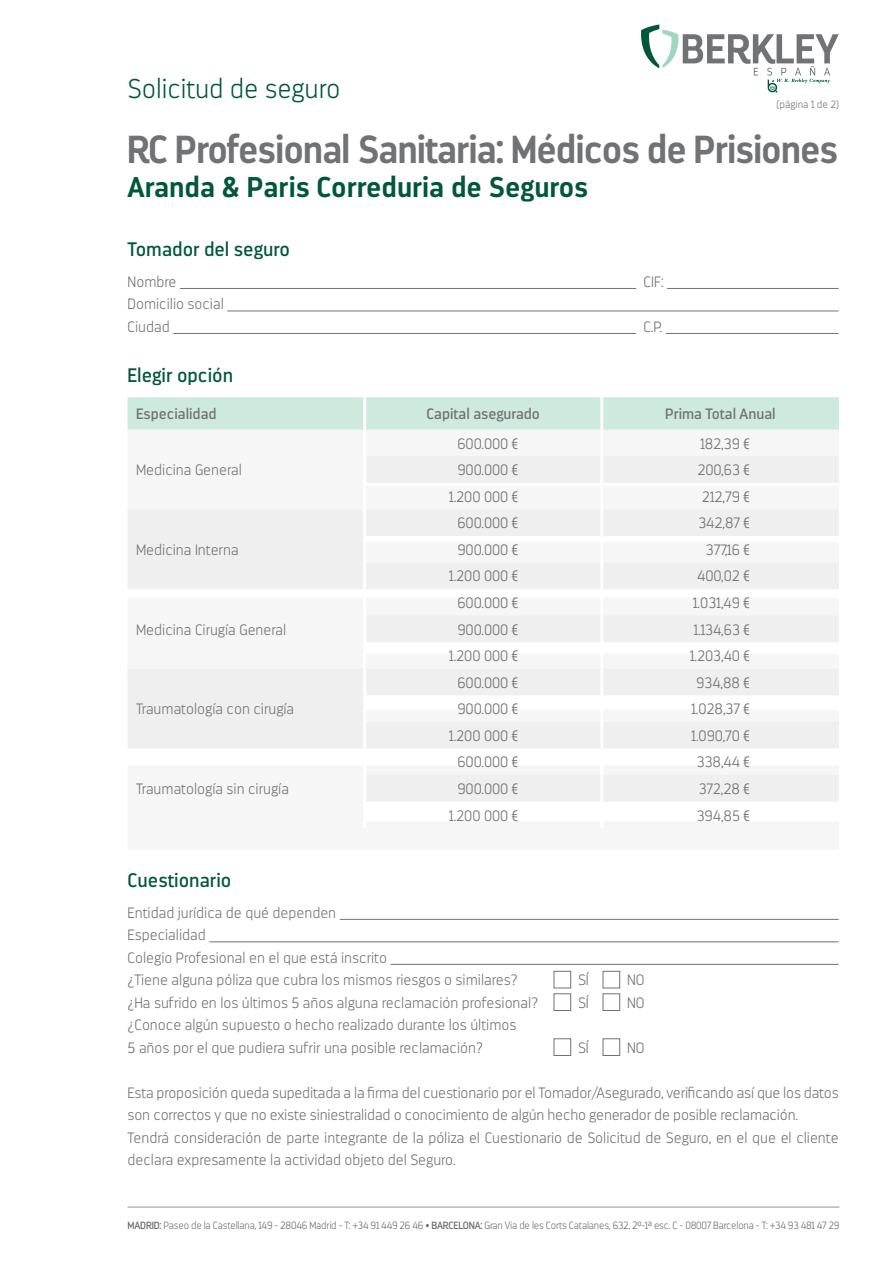
<style>
.page{position:relative;width:893px;height:1263px;background:#fff}
.page>*{position:absolute;margin:0;border:0;box-sizing:border-box;transform-origin:0 0}
.t1{font:700 39px "Darwin";letter-spacing:-.025em;color:#717275}
.t2{font:700 28.5px "Darwin";color:#00573c}
.t3{font:200 27px "Darwin";color:#00573c}
.t4{font:19.5px "Darwin";color:#00573c}
.Text_Normal{font:200 15px/22.5px "Darwin";color:#717275}
.t5{font:15px "Darwin";color:#717275}
.t6{font:200 10.5px "Darwin";letter-spacing:-.02em;color:#6c6d70}
.t7{font:200 10.5px "Darwin";color:#717275}
.s1{font-weight:400}
</style>
<div class="page">
<svg style="left:641px;top:25px;width:198px;height:67px"></svg>
<hr style="left:128px;top:1207px;width:711px;height:1px;background:#939598">
<hr style="left:180px;top:288px;width:456px;height:1px;background:#717275">
<hr style="left:667px;top:288px;width:172px;height:1px;background:#717275">
<hr style="left:227px;top:311px;width:612px;height:1px;background:#717275">
<hr style="left:173px;top:333px;width:463px;height:1px;background:#717275">
<hr style="left:666px;top:333px;width:173px;height:1px;background:#717275">
<hr style="left:340px;top:919px;width:499px;height:1px;background:#717275">
<hr style="left:209px;top:941px;width:630px;height:1px;background:#717275">
<hr style="left:391px;top:964px;width:448px;height:1px;background:#717275">
<div style="left:128px;top:397px;width:711px;height:33px;background:#cee9dd"></div>
<svg style="left:128px;top:456px;width:711px;height:346px;fill:#efeff0"></svg>
<hr style="left:363px;top:397px;width:3px;height:33px;background:#fff">
<hr style="left:600px;top:397px;width:3px;height:33px;background:#fff">
<hr style="left:363px;top:456px;width:3px;height:27px;background:#fff">
<hr style="left:600px;top:456px;width:3px;height:27px;background:#fff">
<hr style="left:363px;top:483px;width:3px;height:26px;background:#fff">
<hr style="left:600px;top:483px;width:3px;height:26px;background:#fff">
<hr style="left:363px;top:509px;width:3px;height:27px;background:#fff">
<hr style="left:600px;top:509px;width:3px;height:27px;background:#fff">
<hr style="left:363px;top:536px;width:3px;height:27px;background:#fff">
<hr style="left:600px;top:536px;width:3px;height:27px;background:#fff">
<hr style="left:363px;top:563px;width:3px;height:26px;background:#fff">
<hr style="left:600px;top:563px;width:3px;height:26px;background:#fff">
<hr style="left:363px;top:589px;width:3px;height:27px;background:#fff">
<hr style="left:600px;top:589px;width:3px;height:27px;background:#fff">
<hr style="left:363px;top:616px;width:3px;height:26px;background:#fff">
<hr style="left:600px;top:616px;width:3px;height:26px;background:#fff">
<hr style="left:363px;top:642px;width:3px;height:27px;background:#fff">
<hr style="left:600px;top:642px;width:3px;height:27px;background:#fff">
<hr style="left:363px;top:669px;width:3px;height:26px;background:#fff">
<hr style="left:600px;top:669px;width:3px;height:26px;background:#fff">
<hr style="left:363px;top:695px;width:3px;height:27px;background:#fff">
<hr style="left:600px;top:695px;width:3px;height:27px;background:#fff">
<hr style="left:363px;top:722px;width:3px;height:26px;background:#fff">
<hr style="left:600px;top:722px;width:3px;height:26px;background:#fff">
<hr style="left:363px;top:748px;width:3px;height:27px;background:#fff">
<hr style="left:600px;top:748px;width:3px;height:27px;background:#fff">
<hr style="left:363px;top:775px;width:3px;height:27px;background:#fff">
<hr style="left:600px;top:775px;width:3px;height:27px;background:#fff">
<div style="left:554px;top:971px;width:17px;height:17px;border:1px solid #717275"></div>
<div style="left:603px;top:971px;width:17px;height:17px;border:1px solid #717275"></div>
<div style="left:554px;top:993px;width:17px;height:18px;border:1px solid #717275"></div>
<div style="left:603px;top:993px;width:17px;height:18px;border:1px solid #717275"></div>
<div style="left:554px;top:1038px;width:17px;height:18px;border:1px solid #717275"></div>
<div style="left:603px;top:1038px;width:17px;height:18px;border:1px solid #717275"></div>
<p class="t3" style="left:128px;top:73px;width:214px">Solicitud de seguro</p>
<p class="t1" style="left:128px;top:126px;width:712px">RC Profesional Sanitaria: Médicos de Prisiones</p>
<p class="t2" style="left:128px;top:170px;width:462px">Aranda &amp; Paris Correduria de Seguros</p>
<p class="t4" style="left:128px;top:237px;width:164px">Tomador del seguro</p>
<p class="Text_Normal" style="left:128px;top:271px;width:50px">Nombre</p>
<p class="Text_Normal" style="left:644px;top:271px;width:22px">CIF:</p>
<p class="Text_Normal" style="left:128px;top:293px;width:98px">Domicilio social</p>
<p class="Text_Normal" style="left:128px;top:316px;width:44px">Ciudad</p>
<p class="Text_Normal" style="left:644px;top:316px;width:20px">C.P.</p>
<p class="t4" style="left:128px;top:364px;width:107px">Elegir opción</p>
<p class="t5" style="left:136px;top:405px;width:82px">Especialidad</p>
<p class="t5" style="left:426px;top:405px;width:115px">Capital asegurado</p>
<p class="t5" style="left:665px;top:405px;width:112px">Prima Total Anual</p>
<p class="t7" style="left:777px;top:98px;width:64px">(página 1 de 2)</p>
<p class="Text_Normal" style="left:136px;top:459px;width:107px">Medicina General</p>
<p class="Text_Normal" style="left:136px;top:539px;width:104px">Medicina Interna</p>
<p class="Text_Normal" style="left:136px;top:618px;width:152px">Medicina Cirugía General</p>
<p class="Text_Normal" style="left:136px;top:698px;width:160px">Traumatología con cirugía</p>
<p class="Text_Normal" style="left:136px;top:778px;width:154px">Traumatología sin cirugía</p>
<p class="Text_Normal" style="left:457px;top:432px;width:62px">600.000 €</p>
<p class="Text_Normal" style="left:700px;top:432px;width:51px">182,39 €</p>
<p class="Text_Normal" style="left:457px;top:459px;width:62px">900.000 €</p>
<p class="Text_Normal" style="left:697px;top:459px;width:54px">200,63 €</p>
<p class="Text_Normal" style="left:449px;top:485px;width:71px">1.200 000 €</p>
<p class="Text_Normal" style="left:702px;top:485px;width:50px">212,79 €</p>
<p class="Text_Normal" style="left:457px;top:512px;width:62px">600.000 €</p>
<p class="Text_Normal" style="left:698px;top:512px;width:53px">342,87 €</p>
<p class="Text_Normal" style="left:457px;top:539px;width:62px">900.000 €</p>
<p class="Text_Normal" style="left:706px;top:539px;width:45px">377,16 €</p>
<p class="Text_Normal" style="left:449px;top:565px;width:71px">1.200 000 €</p>
<p class="Text_Normal" style="left:697px;top:565px;width:54px">400,02 €</p>
<p class="Text_Normal" style="left:457px;top:592px;width:62px">600.000 €</p>
<p class="Text_Normal" style="left:693px;top:592px;width:58px">1.031,49 €</p>
<p class="Text_Normal" style="left:457px;top:618px;width:62px">900.000 €</p>
<p class="Text_Normal" style="left:693px;top:618px;width:58px">1.134,63 €</p>
<p class="Text_Normal" style="left:449px;top:645px;width:71px">1.200 000 €</p>
<p class="Text_Normal" style="left:690px;top:645px;width:62px">1.203,40 €</p>
<p class="Text_Normal" style="left:457px;top:671px;width:62px">600.000 €</p>
<p class="Text_Normal" style="left:696px;top:671px;width:55px">934,88 €</p>
<p class="Text_Normal" style="left:457px;top:698px;width:62px">900.000 €</p>
<p class="Text_Normal" style="left:691px;top:698px;width:60px">1.028,37 €</p>
<p class="Text_Normal" style="left:449px;top:724px;width:71px">1.200 000 €</p>
<p class="Text_Normal" style="left:691px;top:724px;width:60px">1.090,70 €</p>
<p class="Text_Normal" style="left:457px;top:751px;width:62px">600.000 €</p>
<p class="Text_Normal" style="left:697px;top:751px;width:54px">338,44 €</p>
<p class="Text_Normal" style="left:457px;top:778px;width:62px">900.000 €</p>
<p class="Text_Normal" style="left:699px;top:778px;width:53px">372,28 €</p>
<p class="Text_Normal" style="left:449px;top:804px;width:71px">1.200 000 €</p>
<p class="Text_Normal" style="left:697px;top:804px;width:54px">394,85 €</p>
<p class="t4" style="left:128px;top:868px;width:105px">Cuestionario</p>
<p class="Text_Normal" style="left:128px;top:901px;width:210px">Entidad jurídica de qué dependen</p>
<p class="Text_Normal" style="left:128px;top:924px;width:80px">Especialidad</p>
<p class="Text_Normal" style="left:128px;top:946px;width:261px">Colegio Profesional en el que está inscrito</p>
<p class="Text_Normal" style="left:128px;top:969px;width:392px">¿Tiene alguna póliza que cubra los mismos riesgos o similares?</p>
<p class="Text_Normal" style="left:578px;top:969px;width:12px">SÍ</p>
<p class="Text_Normal" style="left:627px;top:969px;width:19px">NO</p>
<p class="Text_Normal" style="left:128px;top:991px;width:412px">¿Ha sufrido en los últimos 5 años alguna reclamación profesional?</p>
<p class="Text_Normal" style="left:578px;top:991px;width:12px">SÍ</p>
<p class="Text_Normal" style="left:627px;top:991px;width:19px">NO</p>
<p class="Text_Normal" style="left:128px;top:1014px;width:390px">¿Conoce algún supuesto o hecho realizado durante los últimos<br>5 años por el que pudiera sufrir una posible reclamación?</p>
<p class="Text_Normal" style="left:578px;top:1036px;width:12px">SÍ</p>
<p class="Text_Normal" style="left:627px;top:1036px;width:19px">NO</p>
<p class="Text_Normal" style="left:128px;top:1081px;width:713px">Esta proposición queda supeditada a la firma del cuestionario por el Tomador/Asegurado, verificando así que los datos son correctos y que no existe siniestralidad o conocimiento de algún hecho generador de posible reclamación.</p>
<p class="Text_Normal" style="left:128px;top:1126px;width:713px">Tendrá consideración de parte integrante de la póliza el Cuestionario de Solicitud de Seguro, en el que el cliente declara expresamente la actividad objeto del Seguro.</p>
<p class="t6" style="left:128px;top:1219px;width:713px"><span class="s1">MADRID:</span> Paseo de la Castellana, 149 - 28046 Madrid - T: +34 91 449 26 46 • <span class="s1">BARCELONA:</span> Gran Via de les Corts Catalanes, 632, 2º-1ª esc. C - 08007 Barcelona - T: +34 93 481 47 29</p>
</div>
